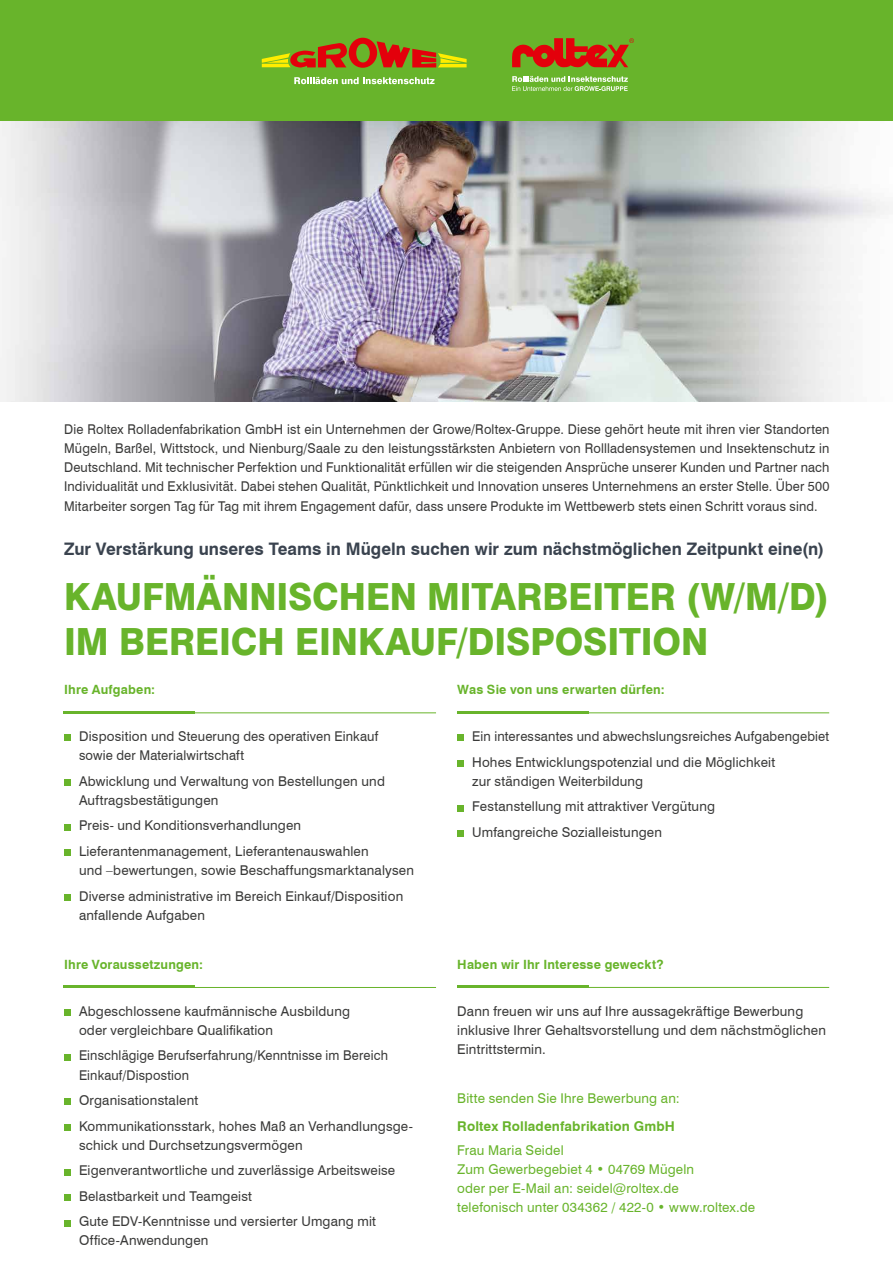
<style>
.page{position:relative;width:893px;height:1263px;background:#fff}
.page>*{position:absolute;margin:0;border:0;box-sizing:border-box;transform-origin:0 0}
._03_Headline{font:800 37.5px/45px "Swiss 721 BT";color:#68b42b;scale:.95 1}
._02_Subheadline{font:700 17.25px "Swiss 721 BT";color:#3a434f}
._04_Fließtext_Aufzae{font:13.5px/19.2px "Swiss 721 BT";letter-spacing:.015em;color:#3a3a39}
._01_Einleitung{font:13.5px/19.2px "Swiss 721 BT";letter-spacing:.015em;color:#3a3a39;text-align:justify;scale:.95 1}
._04_Fließtext{font:13.5px/19.2px "Swiss 721 BT";letter-spacing:.015em;color:#68b42b}
._04_Fließtext-2{font:13.5px/19.2px "Swiss 721 BT";letter-spacing:.01em;color:#3a3a39}
._04_Fließtext_Aufzae-2{font:13.5px/19.2px "Swiss 721 BT";letter-spacing:.015em;color:#3a3a39;scale:.95 1}
._04_Fließtext_Aufzae-3{font:13.5px "Swiss 721 BT";letter-spacing:.015em;color:#3a3a39;scale:.96 1}
._04_Überschrift_Flie{font:700 13.5px "Swiss 721 BT";letter-spacing:.01em;color:#68b42b}
._04_Überschrift_Flie-2{font:700 12.75px "Swiss 721 BT";letter-spacing:.015em;color:#68b42b}
</style>
<div class="page">
<div style="left:0;top:0;width:893px;height:128px;background:#68b42b"></div>
<div style="left:64px;top:735px;width:7px;height:6px;background:#68b42b"></div>
<div style="left:64px;top:779px;width:7px;height:7px;background:#68b42b"></div>
<div style="left:64px;top:824px;width:7px;height:6px;background:#68b42b"></div>
<div style="left:64px;top:849px;width:7px;height:7px;background:#68b42b"></div>
<div style="left:64px;top:894px;width:7px;height:6px;background:#68b42b"></div>
<div style="left:64px;top:1009px;width:7px;height:7px;background:#68b42b"></div>
<div style="left:64px;top:1054px;width:7px;height:6px;background:#68b42b"></div>
<div style="left:64px;top:1099px;width:7px;height:6px;background:#68b42b"></div>
<div style="left:64px;top:1124px;width:7px;height:6px;background:#68b42b"></div>
<div style="left:64px;top:1169px;width:7px;height:6px;background:#68b42b"></div>
<div style="left:64px;top:1194px;width:7px;height:7px;background:#68b42b"></div>
<div style="left:64px;top:1220px;width:7px;height:6px;background:#68b42b"></div>
<div style="left:457px;top:735px;width:7px;height:6px;background:#68b42b"></div>
<div style="left:457px;top:760px;width:7px;height:6px;background:#68b42b"></div>
<div style="left:457px;top:805px;width:7px;height:6px;background:#68b42b"></div>
<div style="left:457px;top:830px;width:7px;height:7px;background:#68b42b"></div>
<hr style="left:457px;top:987px;width:372px;height:1px;background:#68b42b">
<hr style="left:457px;top:985px;width:131px;height:3px;background:#68b42b">
<hr style="left:64px;top:713px;width:372px;height:1px;background:#68b42b">
<hr style="left:457px;top:713px;width:372px;height:1px;background:#68b42b">
<hr style="left:64px;top:711px;width:131px;height:2px;background:#68b42b">
<hr style="left:457px;top:711px;width:131px;height:2px;background:#68b42b">
<svg style="left:294px;top:77px;width:141px;height:7px"></svg>
<svg style="left:262px;top:38px;width:205px;height:30px"></svg>
<svg style="left:512px;top:76px;width:116px;height:15px"></svg>
<svg style="left:512px;top:38px;width:122px;height:30px"></svg>
<img style="left:0;top:121px;width:893px;height:280px">
<hr style="left:64px;top:987px;width:372px;height:1px;background:#68b42b">
<hr style="left:64px;top:985px;width:131px;height:3px;background:#68b42b">
<p class="_01_Einleitung" style="left:64px;top:419px;width:807px">Die Roltex Rolladenfabrikation GmbH ist ein Unternehmen der Growe/Roltex-Gruppe. Diese gehört heute mit ihren vier Standorten Mügeln, Barßel, Wittstock, und Nienburg/Saale zu den leistungsstärksten Anbietern von Rollladensystemen und Insektenschutz in Deutschland. Mit technischer Perfektion und Funktionalität erfüllen wir die steigenden Ansprüche unserer Kunden und Partner nach Individualität und Exklusivität. Dabei stehen Qualität, Pünktlichkeit und Innovation unseres Unternehmens an erster Stelle. Über 500<br>Mitarbeiter sorgen Tag für Tag mit ihrem Engagement dafür, dass unsere Produkte im Wettbewerb stets einen Schritt voraus sind.</p>
<p class="_02_Subheadline" style="left:64px;top:538px;width:761px">Zur Verstärkung unseres Teams in Mügeln suchen wir zum nächstmöglichen Zeitpunkt eine(n)</p>
<p class="_03_Headline" style="left:64px;top:573px;width:807px">KAUFMÄNNISCHEN MITARBEITER (W/M/D)<br>IM BEREICH EINKAUF/DISPOSITION</p>
<p class="_04_Überschrift_Flie-2" style="left:64px;top:682px;width:93px">Ihre Aufgaben:</p>
<p class="_04_Fließtext_Aufzae" style="left:79px;top:726px;width:301px">Disposition und Steuerung des operativen Einkauf sowie der Materialwirtschaft</p>
<p class="_04_Fließtext_Aufzae" style="left:79px;top:771px;width:307px">Abwicklung und Verwaltung von Bestellungen und<br>Auftragsbestätigungen</p>
<p class="_04_Fließtext_Aufzae" style="left:79px;top:816px;width:224px">Preis- und Konditionsverhandlungen</p>
<p class="_04_Fließtext_Aufzae" style="left:79px;top:841px;width:336px">Lieferantenmanagement, Lieferantenauswahlen<br>und –bewertungen, sowie Beschaffungsmarktanalysen</p>
<p class="_04_Fließtext_Aufzae" style="left:79px;top:886px;width:326px">Diverse administrative im Bereich Einkauf/Disposition anfallende Aufgaben</p>
<p class="_04_Überschrift_Flie-2" style="left:64px;top:957px;width:140px">Ihre Voraussetzungen:</p>
<p class="_04_Fließtext_Aufzae" style="left:79px;top:1001px;width:273px">Abgeschlossene kaufmännische Ausbildung oder vergleichbare Qualifikation</p>
<p class="_04_Fließtext_Aufzae-2" style="left:79px;top:1046px;width:327px">Einschlägige Berufserfahrung/Kenntnisse im Bereich<br>Einkauf/Dispostion</p>
<p class="_04_Fließtext_Aufzae" style="left:79px;top:1090px;width:121px">Organisationstalent</p>
<p class="_04_Fließtext_Aufzae" style="left:79px;top:1116px;width:335px">Kommunikationsstark, hohes Maß an Verhandlungsge&shy;schick und Durchsetzungsvermögen</p>
<p class="_04_Fließtext_Aufzae" style="left:79px;top:1161px;width:318px">Eigenverantwortliche und zuverlässige Arbeitsweise</p>
<p class="_04_Fließtext_Aufzae" style="left:79px;top:1186px;width:175px">Belastbarkeit und Teamgeist</p>
<p class="_04_Fließtext_Aufzae" style="left:79px;top:1212px;width:299px">Gute EDV-Kenntnisse und versierter Umgang mit<br>Office-Anwendungen</p>
<p class="_04_Überschrift_Flie-2" style="left:457px;top:682px;width:209px">Was Sie von uns erwarten dürfen:</p>
<p class="_04_Fließtext_Aufzae-3" style="left:472px;top:728px;width:373px">Ein interessantes und abwechslungsreiches Aufgabengebiet</p>
<p class="_04_Fließtext_Aufzae" style="left:472px;top:752px;width:305px">Hohes Entwicklungspotenzial und die Möglichkeit zur ständigen Weiterbildung</p>
<p class="_04_Fließtext_Aufzae" style="left:472px;top:797px;width:244px">Festanstellung mit attraktiver Vergütung</p>
<p class="_04_Fließtext_Aufzae" style="left:472px;top:822px;width:191px">Umfangreiche Sozialleistungen</p>
<p class="_04_Überschrift_Flie-2" style="left:457px;top:957px;width:208px">Haben wir Ihr Interesse geweckt?</p>
<p class="_04_Fließtext-2" style="left:457px;top:1002px;width:370px">Dann freuen wir uns auf Ihre aussagekräftige Bewerbung inklusive Ihrer Gehaltsvorstellung und dem nächstmöglichen<br>Eintrittstermin.</p>
<p class="_04_Fließtext" style="left:457px;top:1089px;width:224px">Bitte senden Sie Ihre Bewerbung an:</p>
<p class="_04_Überschrift_Flie" style="left:457px;top:1117px;width:219px">Roltex Rolladenfabrikation GmbH</p>
<p class="_04_Fließtext" style="left:457px;top:1140px;width:299px">Frau Maria Seidel<br>Zum Gewerbegebiet 4 • 04769 Mügeln<br>oder per E-Mail an: seidel@roltex.de<br>telefonisch unter 034362 / 422-0 • www.roltex.de</p>
</div>
